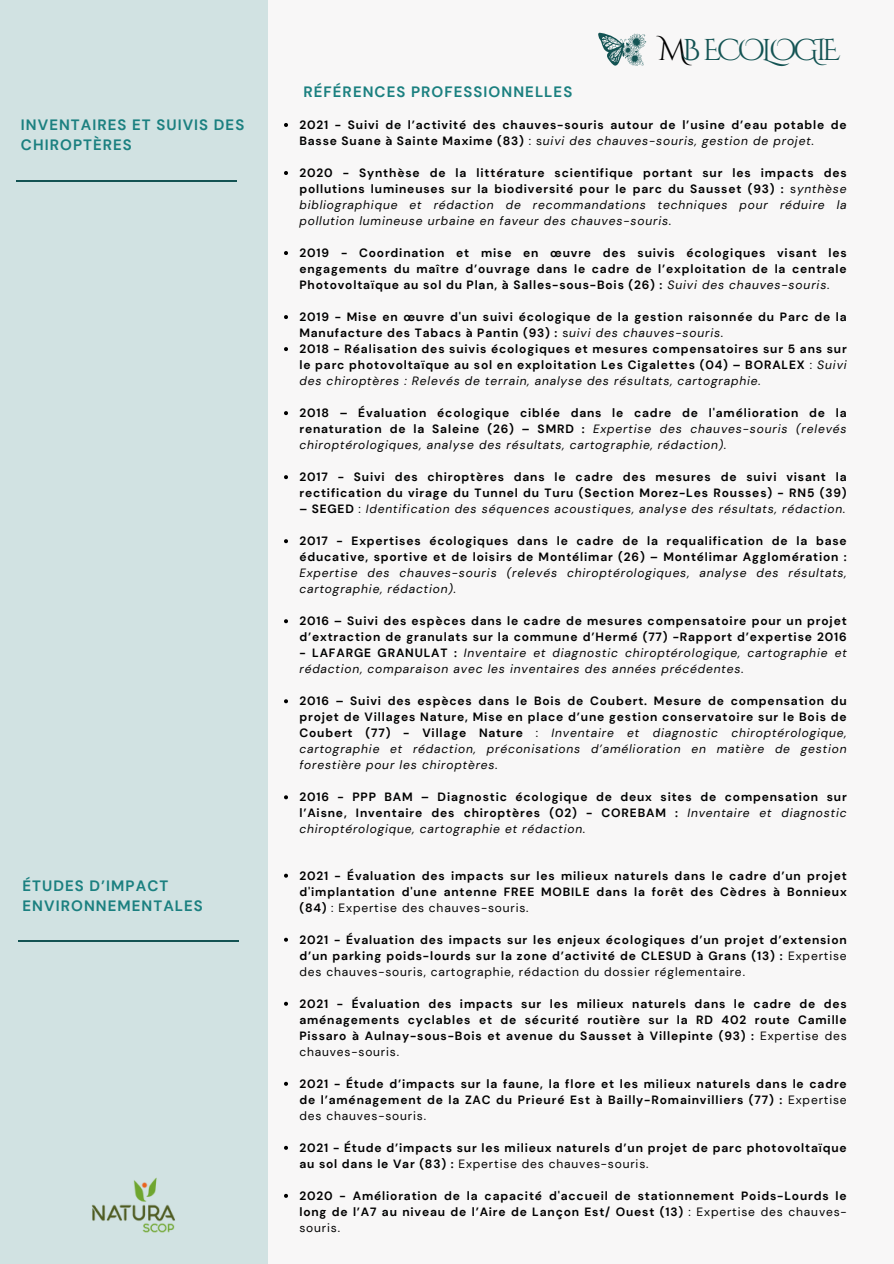
<style>
.page{position:relative;width:894px;height:1264px;background:#fff}
.page>*{position:absolute;margin:0;border:0;box-sizing:border-box;transform-origin:0 0}
.t1{font:30px "Cinzel Decorative";letter-spacing:-.14em;color:#135353}
.t2{font:700 15px/20.2px "DM Sans";letter-spacing:.07em;color:#1b8080}
.t3{font:700 12px/16px "DM Sans";letter-spacing:.07em;color:#000;text-align:justify}
.t4{font:italic 12px/16px "DM Sans";letter-spacing:.07em;color:#000;text-align:justify}
.s1{color:#000}
.s2{font-weight:400}
.s3{font-weight:400;font-style:italic}
.s4{font-weight:700;font-style:normal}
.s5{font-style:normal}
</style>
<div class="page">
<div style="left:0;top:0;width:893px;height:1263px;background:#f8f7f7"></div>
<div style="left:0;top:0;width:267px;height:1263px;background:#d1e2e2"></div>
<img style="left:91px;top:1177px;width:84px;height:56px">
<svg style="left:284px;top:123px;width:4px;height:4px"></svg>
<svg style="left:284px;top:171px;width:4px;height:4px"></svg>
<svg style="left:284px;top:251px;width:4px;height:4px"></svg>
<svg style="left:284px;top:315px;width:4px;height:4px"></svg>
<svg style="left:284px;top:347px;width:4px;height:4px"></svg>
<svg style="left:284px;top:411px;width:4px;height:4px"></svg>
<svg style="left:284px;top:475px;width:4px;height:4px"></svg>
<svg style="left:284px;top:539px;width:4px;height:4px"></svg>
<svg style="left:284px;top:619px;width:4px;height:4px"></svg>
<svg style="left:284px;top:699px;width:4px;height:4px"></svg>
<svg style="left:284px;top:795px;width:4px;height:4px"></svg>
<hr style="left:17px;top:180px;width:220px;height:1px;background:#135353">
<hr style="left:18px;top:940px;width:221px;height:2px;background:#135353">
<svg style="left:284px;top:873px;width:4px;height:4px"></svg>
<svg style="left:284px;top:937px;width:4px;height:4px"></svg>
<svg style="left:284px;top:1001px;width:4px;height:4px"></svg>
<svg style="left:284px;top:1081px;width:4px;height:4px"></svg>
<svg style="left:284px;top:1145px;width:4px;height:4px"></svg>
<svg style="left:284px;top:1193px;width:4px;height:4px"></svg>
<svg style="left:598px;top:33px;width:48px;height:33px"></svg>
<p class="t2" style="left:21px;top:115px;width:225px">INVENTAIRES ET SUIVIS DES<br>CHIROPTÈRES</p>
<p class="t1" style="left:658px;top:30px;width:183px"><span class="s1">M</span>B ECOLOGIE</p>
<h2 class="t2" style="left:303px;top:82px;width:270px">RÉFÉRENCES PROFESSIONNELLES</h2>
<p class="t3" style="left:299px;top:117px;width:548px">2021 - Suivi de l’activité des chauves-souris autour de l’usine d’eau potable de<br>Basse Suane à Sainte Maxime (83) <span class="s2">: s</span><span class="s3">uivi des chauves-souris, gestion de projet.</span></p>
<h2 class="t3" style="left:299px;top:165px;width:548px">2020 - Synthèse de la littérature scientifique portant sur les impacts des pollutions lumineuses sur la biodiversité pour le parc du Sausset (93) : <span class="s2">s</span><span class="s3">ynthèse bibliographique et rédaction de recommandations techniques pour réduire la pollution lumineuse urbaine en faveur des chauves-souris.</span></h2>
<p class="t3" style="left:299px;top:245px;width:548px">2019 - Coordination et mise en œuvre des suivis écologiques visant les engagements du maître d’ouvrage dans le cadre de l’exploitation de la centrale Photovoltaïque au sol du Plan, à Salles-sous-Bois (26) : <span class="s3">Suivi des chauves-souris.</span></p>
<p class="t3" style="left:299px;top:309px;width:548px">2019 - Mise en œuvre d'un suivi écologique de la gestion raisonnée du Parc de la<br>Manufacture des Tabacs à Pantin (93) : <span class="s2">s</span><span class="s3">uivi des chauves-souris.</span></p>
<p class="t3" style="left:299px;top:341px;width:548px">2018 - Réalisation des suivis écologiques et mesures compensatoires sur 5 ans sur le parc photovoltaïque au sol en exploitation Les Cigalettes (04) – BORALEX <span class="s2">:</span> <span class="s3">Suivi des chiroptères : Relevés de terrain, analyse des résultats, cartographie.</span></p>
<h1 class="t4" style="left:299px;top:405px;width:548px"><span class="s4">2018 – Évaluation écologique ciblée dans le cadre de l'amélioration de la renaturation de la Saleine (26) – SMRD :</span> Expertise des chauves-souris (relevés chiroptérologiques, analyse des résultats, cartographie, rédaction).</h1>
<h2 class="t3" style="left:299px;top:469px;width:548px">2017 - Suivi des chiroptères dans le cadre des mesures de suivi visant la rectification du virage du Tunnel du Turu (Section Morez-Les Rousses) - RN5 (39)</h2>
<h2 class="t4" style="left:299px;top:501px;width:547px"><span class="s4">– SEGED</span> <span class="s5">:</span> Identification des séquences acoustiques, analyse des résultats, rédaction.</h2>
<p class="t3" style="left:299px;top:533px;width:548px">2017 - Expertises écologiques dans le cadre de la requalification de la base éducative, sportive et de loisirs de Montélimar (26) – Montélimar Agglomération :<br><span class="s3">Expertise des chauves-souris (relevés chiroptérologiques, analyse des résultats, cartographie, rédaction).</span></p>
<p class="t3" style="left:299px;top:613px;width:548px">2016 – Suivi des espèces dans le cadre de mesures compensatoire pour un projet d’extraction de granulats sur la commune d’Hermé (77) -Rapport d’expertise 2016</p>
<p class="t4" style="left:299px;top:645px;width:548px"><span class="s4">- LAFARGE GRANULAT :</span> Inventaire et diagnostic chiroptérologique, cartographie et rédaction, comparaison avec les inventaires des années précédentes.</p>
<p class="t3" style="left:299px;top:693px;width:548px">2016 – Suivi des espèces dans le Bois de Coubert. Mesure de compensation du projet de Villages Nature, Mise en place d’une gestion conservatoire sur le Bois de Coubert (77) - Village Nature <span class="s2">:</span> <span class="s3">Inventaire et diagnostic chiroptérologique, cartographie et rédaction, préconisations d’amélioration en matière de gestion forestière pour les chiroptères.</span></p>
<p class="t3" style="left:299px;top:789px;width:548px">2016 - PPP BAM – Diagnostic écologique de deux sites de compensation sur l’Aisne, Inventaire des chiroptères (02) - COREBAM : <span class="s3">Inventaire et diagnostic chiroptérologique, cartographie et rédaction.</span></p>
<p class="t2" style="left:23px;top:875px;width:182px">ÉTUDES D’IMPACT<br>ENVIRONNEMENTALES</p>
<p class="t3" style="left:299px;top:867px;width:548px">2021 - Évaluation des impacts sur les milieux naturels dans le cadre d’un projet d'implantation d'une antenne FREE MOBILE dans la forêt des Cèdres à Bonnieux (84) <span class="s2">: Expertise des chauves-souris.</span></p>
<p class="t3" style="left:299px;top:931px;width:548px">2021 - Évaluation des impacts sur les enjeux écologiques d’un projet d’extension d’un parking poids-lourds sur la zone d’activité de CLESUD à Grans (13) : <span class="s2">Expertise des chauves-souris, cartographie, rédaction du dossier réglementaire.</span></p>
<p class="t3" style="left:299px;top:995px;width:548px">2021 - Évaluation des impacts sur les milieux naturels dans le cadre de des aménagements cyclables et de sécurité routière sur la RD 402 route Camille Pissaro à Aulnay-sous-Bois et avenue du Sausset à Villepinte (93) : <span class="s2">Expertise des chauves-souris.</span></p>
<p class="t3" style="left:299px;top:1075px;width:548px">2021 - Étude d’impacts sur la faune, la flore et les milieux naturels dans le cadre de l’aménagement de la ZAC du Prieuré Est à Bailly-Romainvilliers (77) : <span class="s2">Expertise des chauves-souris.</span></p>
<p class="t3" style="left:299px;top:1139px;width:548px">2021 - Étude d’impacts sur les milieux naturels d’un projet de parc photovoltaïque au sol dans le Var (83) : <span class="s2">Expertise des chauves-souris.</span></p>
<p class="t3" style="left:299px;top:1187px;width:548px">2020 - Amélioration de la capacité d'accueil de stationnement Poids-Lourds le long de l’A7 au niveau de l’Aire de Lançon Est/ Ouest (13) <span class="s2">: Expertise des chauves&shy;souris.</span></p>
</div>
